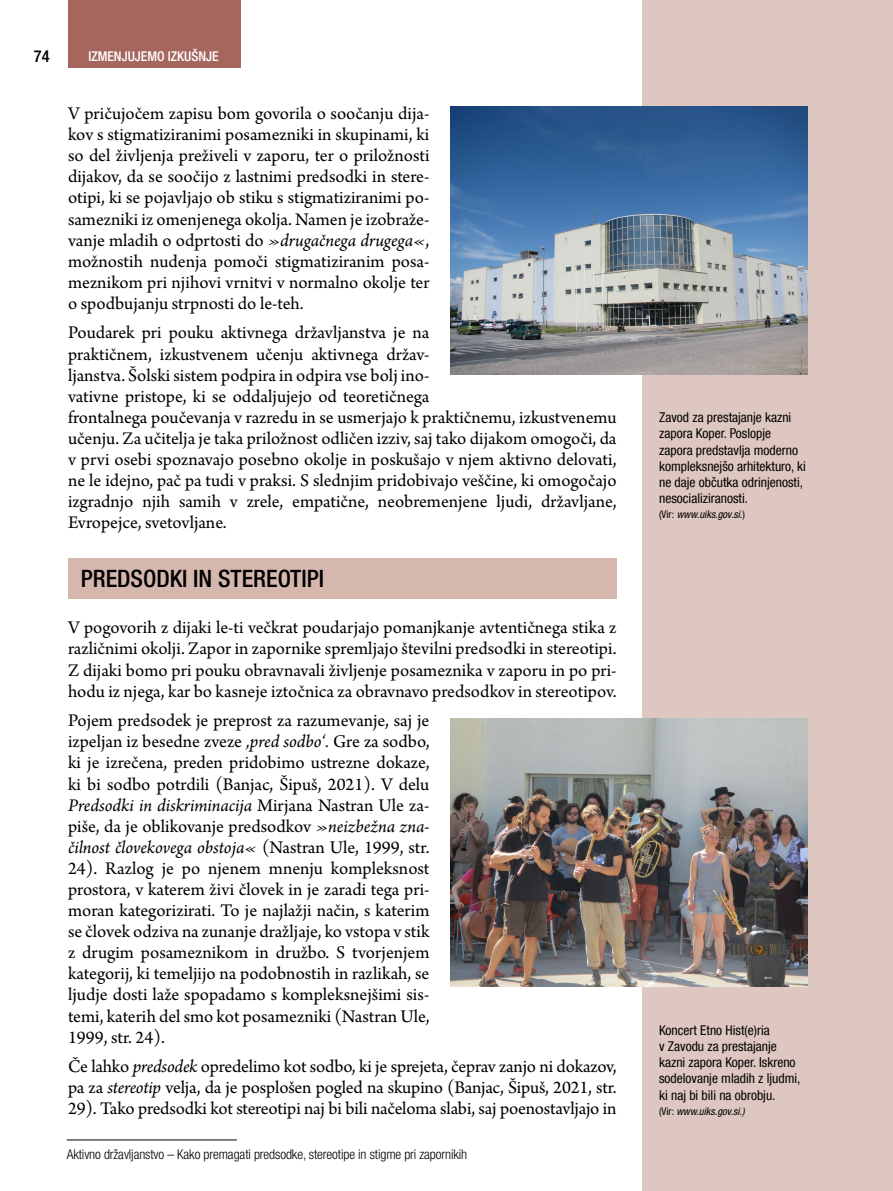
<style>
.page{position:relative;width:893px;height:1191px;background:#fff}
.page>*{position:absolute;margin:0;border:0;box-sizing:border-box;transform-origin:0 0}
.podnaslov_1{font:500 condensed 24px "Helvetica Neue LT Com";color:#000}
.tekst_arno{font:18.75px/21.1px "Arno Pro";color:#000;text-align:justify}
.t1{font:500 condensed 16.5px "Helvetica Neue LT Com";color:#000}
.pod_sliko_1{font:condensed 13.5px/16.2px "Helvetica Neue LT Com";color:#000}
.t2{font:300 condensed 13.5px "Helvetica Neue LT Com";letter-spacing:-.005em;color:#000}
.t3{font:500 condensed 13.5px "Helvetica Neue LT Com";color:#fff}
.pod_sliko_2{font:italic condensed 10.5px "Helvetica Neue LT Com";color:#000}
.s1{font-style:italic}
.s2{font-style:normal}
</style>
<div class="page">
<div style="left:68px;top:0;width:172px;height:68px;background:#a5665e"></div>
<div style="left:642px;top:0;width:251px;height:1191px;background:#dec7c0"></div>
<hr style="left:67px;top:1139px;width:170px;height:1px;background:#000">
<div style="left:68px;top:558px;width:549px;height:40px;background:#d5b7ae"></div>
<img style="left:451px;top:106px;width:357px;height:268px">
<img style="left:451px;top:719px;width:357px;height:267px">
<p class="t1" style="left:34px;top:46px;width:17px">74</p>
<p class="t3" style="left:88px;top:48px;width:132px">IZMENJUJEMO IZKUŠNJE</p>
<p class="tekst_arno" style="left:68px;top:104px;width:363px">V pričujočem zapisu bom govorila o soočanju dija&shy;kov s stigmatiziranimi posamezniki in skupinami, ki so del življenja preživeli v zaporu, ter o priložnosti dijakov, da se soočijo z lastnimi predsodki in stere&shy;otipi, ki se pojavljajo ob stiku s stigmatiziranimi po&shy;samezniki iz omenjenega okolja. Namen je izobraže&shy;vanje mladih o odprtosti do <span class="s1">»drugačnega drugega«</span>, možnostih nudenja pomoči stigmatiziranim posa&shy;meznikom pri njihovi vrnitvi v normalno okolje ter o spodbujanju strpnosti do le-teh.</p>
<p class="tekst_arno" style="left:68px;top:323px;width:550px;text-align:left">Poudarek pri pouku aktivnega državljanstva je na<br>praktičnem, izkustvenem učenju aktivnega držav-<br>ljanstva. Šolski sistem podpira in odpira vse bolj ino-<br>vativne pristope, ki se oddaljujejo od teoretičnega<br>frontalnega poučevanja v razredu in se usmerjajo k praktičnemu, izkustvenemu učenju. Za učitelja je taka priložnost odličen izziv, saj tako dijakom omogoči, da v prvi osebi spoznavajo posebno okolje in poskušajo v njem aktivno delovati, ne le idejno, pač pa tudi v praksi. S slednjim pridobivajo veščine, ki omogočajo izgradnjo njih samih v zrele, empatične, neobremenjene ljudi, državljane, Evropejce, svetovljane.</p>
<p class="podnaslov_1" style="left:81px;top:564px;width:245px">PREDSODKI IN STEREOTIPI</p>
<p class="tekst_arno" style="left:68px;top:618px;width:550px">V pogovorih z dijaki le-ti večkrat poudarjajo pomanjkanje avtentičnega stika z različnimi okolji. Zapor in zapornike spremljajo številni predsodki in stereotipi.<br>Z dijaki bomo pri pouku obravnavali življenje posameznika v zaporu in po pri&shy;hodu iz njega, kar bo kasneje iztočnica za obravnavo predsodkov in stereotipov.</p>
<p class="tekst_arno" style="left:68px;top:711px;width:363px">Pojem predsodek je preprost za razumevanje, saj je izpeljan iz besedne zveze <span class="s1">‚pred sodbo‘.</span> Gre za sodbo, ki je izrečena, preden pridobimo ustrezne dokaze, ki bi sodbo potrdili (Banjac, Šipuš, 2021). V delu <span class="s1">Predsodki in diskriminacija</span> Mirjana Nastran Ule za&shy;piše, da je oblikovanje predsodkov <span class="s1">»neizbežna zna&shy;čilnost človekovega obstoja«</span> (Nastran Ule, 1999, str.<br>24). Razlog je po njenem mnenju kompleksnost prostora, v katerem živi človek in je zaradi tega pri&shy;moran kategorizirati. To je najlažji način, s katerim se človek odziva na zunanje dražljaje, ko vstopa v stik z drugim posameznikom in družbo. S tvorjenjem kategorij, ki temeljijo na podobnostih in razlikah, se ljudje dosti laže spopadamo s kompleksnejšimi sis&shy;temi, katerih del smo kot posamezniki (Nastran Ule, 1999, str. 24).</p>
<p class="tekst_arno" style="left:68px;top:1057px;width:550px">Če lahko <span class="s1">predsodek</span> opredelimo kot sodbo, ki je sprejeta, čeprav zanjo ni dokazov, pa za <span class="s1">stereotip</span> velja, da je posplošen pogled na skupino (Banjac, Šipuš, 2021, str.<br>29). Tako predsodki kot stereotipi naj bi bili načeloma slabi, saj poenostavljajo in</p>
<p class="t2" style="left:67px;top:1146px;width:402px">Aktivno državljanstvo – Kako premagati predsodke, stereotipe in stigme pri zapornikih</p>
<p class="pod_sliko_1" style="left:659px;top:409px;width:148px">Zavod za prestajanje kazni zapora Koper. Poslopje zapora predstavlja moderno kompleksnejšo arhitekturo, ki ne daje občutka odrinjenosti, nesocializiranosti.</p>
<p class="pod_sliko_2" style="left:659px;top:508px;width:87px"><span class="s2">(Vir:</span> www.uiks.gov.si<span class="s2">.)</span></p>
<p class="pod_sliko_1" style="left:659px;top:1021px;width:143px">Koncert Etno Hist(e)ria<br>v Zavodu za prestajanje kazni zapora Koper. Iskreno sodelovanje mladih z ljudmi, ki naj bi bili na obrobju.</p>
<p class="pod_sliko_2" style="left:659px;top:1104px;width:87px"><span class="s2">(Vir:</span> www.uiks.gov.si.)</p>
</div>
